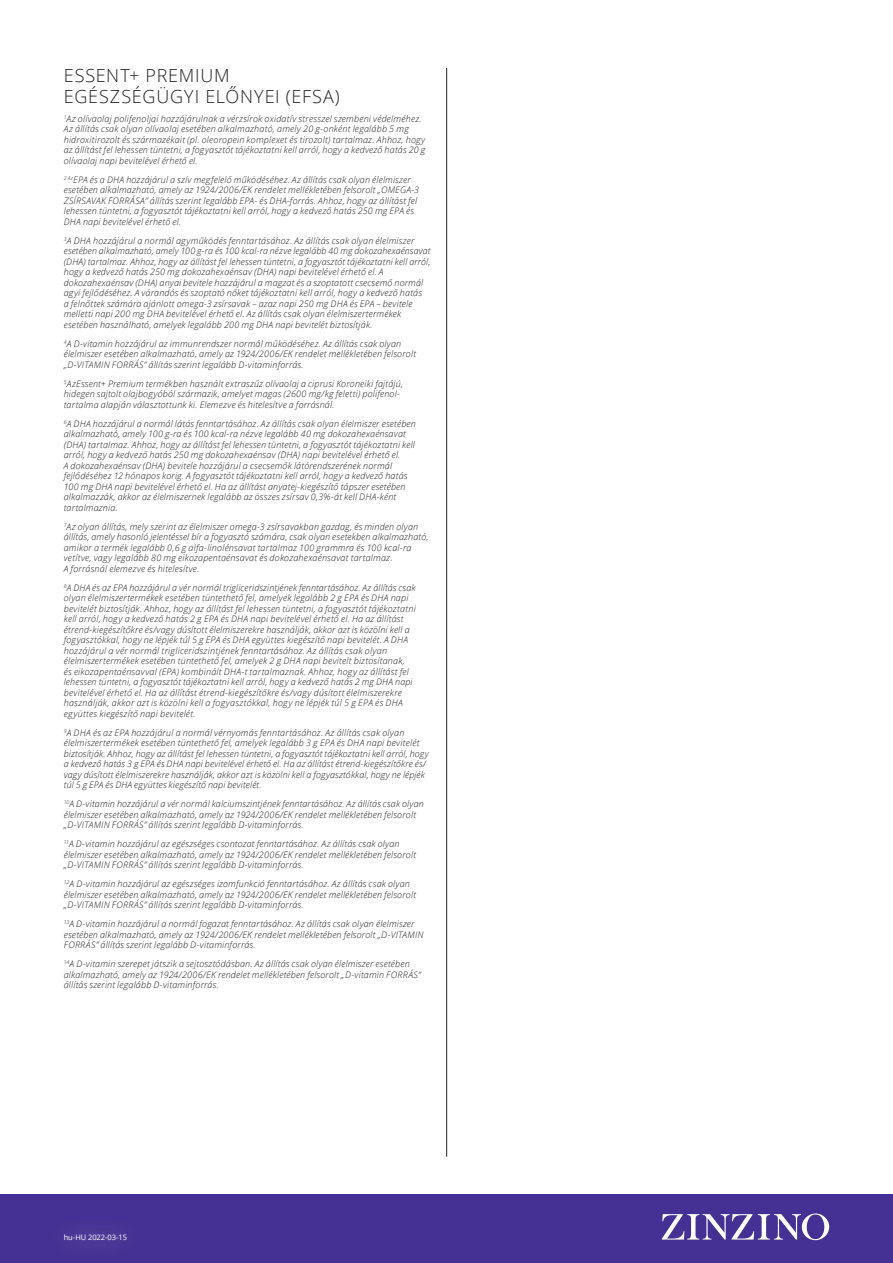
<style>
.page{position:relative;width:893px;height:1263px;background:#fff}
.page>*{position:absolute;margin:0;border:0;box-sizing:border-box;transform-origin:0 0}
.Sub-heading_12_14{font:300 18px/21px "Open Sans";letter-spacing:.045em;color:#231f20}
.EFSA_6_7{font:italic 300 9px/10.5px "Open Sans";letter-spacing:.02em;color:#231f20}
.t1{font:7.5px "Open Sans";color:#fff}
</style>
<div class="page">
<div style="left:0;top:1194px;width:893px;height:69px;background:#443193"></div>
<svg style="left:662px;top:1213px;width:167px;height:27px"></svg>
<hr style="left:446px;top:68px;width:1px;height:1089px;background:#231f20">
<p class="Sub-heading_12_14" style="left:64px;top:64px;width:277px">ESSENT+ PREMIUM<br>EGÉSZSÉGÜGYI ELŐNYEI (EFSA)</p>
<p class="EFSA_6_7" style="left:64px;top:113px;width:363px"><sup>1</sup>Az olívaolaj polifenoljai hozzájárulnak a vérzsírok oxidatív stresszel szembeni védelméhez.<br>Az állítás csak olyan olívaolaj esetében alkalmazható, amely 20 g-onként legalább 5 mg hidroxitirozolt és származékait (pl. oleoropein komplexet és tirozolt) tartalmaz. Ahhoz, hogy az állítást fel lehessen tüntetni, a fogyasztót tájékoztatni kell arról, hogy a kedvező hatás 20 g olívaolaj napi bevitelével érhető el.</p>
<p class="EFSA_6_7" style="left:64px;top:174px;width:357px"><sup>2</sup> <sup>Az</sup>EPA és a DHA hozzájárul a szív megfelelő működéséhez. Az állítás csak olyan élelmiszer esetében alkalmazható, amely az 1924/2006/EK rendelet mellékletében felsorolt „OMEGA-3<br>ZSÍRSAVAK FORRÁSA” állítás szerint legalább EPA- és DHA-forrás. Ahhoz, hogy az állítást fel lehessen tüntetni, a fogyasztót tájékoztatni kell arról, hogy a kedvező hatás 250 mg EPA és DHA napi bevitelével érhető el.</p>
<p class="EFSA_6_7" style="left:64px;top:235px;width:368px"><sup>3</sup>A DHA hozzájárul a normál agyműködés fenntartásához. Az állítás csak olyan élelmiszer esetében alkalmazható, amely 100 g-ra és 100 kcal-ra nézve legalább 40 mg dokozahexaénsavat (DHA) tartalmaz. Ahhoz, hogy az állítást fel lehessen tüntetni, a fogyasztót tájékoztatni kell arról, hogy a kedvező hatás 250 mg dokozahexaénsav (DHA) napi bevitelével érhető el. A dokozahexaénsav (DHA) anyai bevitele hozzájárul a magzat és a szoptatott csecsemő normál agyi fejlődéséhez. A várandós és szoptató nőket tájékoztatni kell arról, hogy a kedvező hatás<br>a felnőttek számára ajánlott omega-3 zsírsavak – azaz napi 250 mg DHA és EPA – bevitele melletti napi 200 mg DHA bevitelével érhető el. Az állítás csak olyan élelmiszertermékek esetében használható, amelyek legalább 200 mg DHA napi bevitelét biztosítják.</p>
<p class="EFSA_6_7" style="left:64px;top:338px;width:354px"><sup>4</sup>A D-vitamin hozzájárul az immunrendszer normál működéséhez. Az állítás csak olyan élelmiszer esetében alkalmazható, amely az 1924/2006/EK rendelet mellékletében felsorolt „D-VITAMIN FORRÁS” állítás szerint legalább D-vitaminforrás.</p>
<p class="EFSA_6_7" style="left:64px;top:378px;width:341px"><sup>5</sup>AzEssent+ Premium termékben használt extraszűz olívaolaj a ciprusi Koroneiki fajtájú, hidegen sajtolt olajbogyóból származik, amelyet magas (2600 mg/kg feletti) polifenol&shy;tartalma alapján választottunk ki. Elemezve és hitelesítve a forrásnál.</p>
<p class="EFSA_6_7" style="left:64px;top:418px;width:354px"><sup>6</sup>A DHA hozzájárul a normál látás fenntartásához. Az állítás csak olyan élelmiszer esetében alkalmazható, amely 100 g-ra és 100 kcal-ra nézve legalább 40 mg dokozahexaénsavat (DHA) tartalmaz. Ahhoz, hogy az állítást fel lehessen tüntetni, a fogyasztót tájékoztatni kell arról, hogy a kedvező hatás 250 mg dokozahexaénsav (DHA) napi bevitelével érhető el.<br>A dokozahexaénsav (DHA) bevitele hozzájárul a csecsemők látórendszerének normál fejlődéséhez 12 hónapos korig. A fogyasztót tájékoztatni kell arról, hogy a kedvező hatás 100 mg DHA napi bevitelével érhető el. Ha az állítást anyatej-kiegészítő tápszer esetében alkalmazzák, akkor az élelmiszernek legalább az összes zsírsav 0,3%-át kell DHA-ként tartalmaznia.</p>
<p class="EFSA_6_7" style="left:64px;top:521px;width:366px"><sup>7</sup>Az olyan állítás, mely szerint az élelmiszer omega-3 zsírsavakban gazdag, és minden olyan állítás, amely hasonló jelentéssel bír a fogyasztó számára, csak olyan esetekben alkalmazható, amikor a termék legalább 0,6 g alfa-linolénsavat tartalmaz 100 grammra és 100 kcal-ra vetítve, vagy legalább 80 mg eikozapentaénsavat és dokozahexaénsavat tartalmaz.<br>A forrásnál elemezve és hitelesítve.</p>
<p class="EFSA_6_7" style="left:64px;top:582px;width:354px"><sup>8</sup>A DHA és az EPA hozzájárul a vér normál trigliceridszintjének fenntartásához. Az állítás csak olyan élelmiszertermékek esetében tüntethető fel, amelyek legalább 2 g EPA és DHA napi bevitelét biztosítják. Ahhoz, hogy az állítást fel lehessen tüntetni, a fogyasztót tájékoztatni kell arról, hogy a kedvező hatás 2 g EPA és DHA napi bevitelével érhető el. Ha az állítást étrend-kiegészítőkre és/vagy dúsított élelmiszerekre használják, akkor azt is közölni kell a fogyasztókkal, hogy ne lépjék túl 5 g EPA és DHA együttes kiegészítő napi bevitelét. A DHA hozzájárul a vér normál trigliceridszintjének fenntartásához. Az állítás csak olyan élelmiszertermékek esetében tüntethető fel, amelyek 2 g DHA napi bevitelt biztosítanak,<br>és eikozapentaénsavval (EPA) kombinált DHA-t tartalmaznak. Ahhoz, hogy az állítást fel lehessen tüntetni, a fogyasztót tájékoztatni kell arról, hogy a kedvező hatás 2 mg DHA napi bevitelével érhető el. Ha az állítást étrend-kiegészítőkre és/vagy dúsított élelmiszerekre használják, akkor azt is közölni kell a fogyasztókkal, hogy ne lépjék túl 5 g EPA és DHA együttes kiegészítő napi bevitelét.</p>
<p class="EFSA_6_7" style="left:64px;top:727px;width:367px"><sup>9</sup>A DHA és az EPA hozzájárul a normál vérnyomás fenntartásához. Az állítás csak olyan élelmiszertermékek esetében tüntethető fel, amelyek legalább 3 g EPA és DHA napi bevitelét biztosítják. Ahhoz, hogy az állítást fel lehessen tüntetni, a fogyasztót tájékoztatni kell arról, hogy a kedvező hatás 3 g EPA és DHA napi bevitelével érhető el. Ha az állítást étrend-kiegészítőkre és/ vagy dúsított élelmiszerekre használják, akkor azt is közölni kell a fogyasztókkal, hogy ne lépjék túl 5 g EPA és DHA együttes kiegészítő napi bevitelét.</p>
<p class="EFSA_6_7" style="left:64px;top:799px;width:362px"><sup>10</sup>A D-vitamin hozzájárul a vér normál kalciumszintjének fenntartásához. Az állítás csak olyan élelmiszer esetében alkalmazható, amely az 1924/2006/EK rendelet mellékletében felsorolt „D-VITAMIN FORRÁS” állítás szerint legalább D-vitaminforrás.</p>
<p class="EFSA_6_7" style="left:64px;top:839px;width:354px"><sup>11</sup>A D-vitamin hozzájárul az egészséges csontozat fenntartásához. Az állítás csak olyan élelmiszer esetében alkalmazható, amely az 1924/2006/EK rendelet mellékletében felsorolt „D-VITAMIN FORRÁS” állítás szerint legalább D-vitaminforrás.</p>
<p class="EFSA_6_7" style="left:64px;top:879px;width:354px"><sup>12</sup>A D-vitamin hozzájárul az egészséges izomfunkció fenntartásához. Az állítás csak olyan élelmiszer esetében alkalmazható, amely az 1924/2006/EK rendelet mellékletében felsorolt „D-VITAMIN FORRÁS” állítás szerint legalább D-vitaminforrás.</p>
<p class="EFSA_6_7" style="left:64px;top:919px;width:361px"><sup>13</sup>A D-vitamin hozzájárul a normál fogazat fenntartásához. Az állítás csak olyan élelmiszer esetében alkalmazható, amely az 1924/2006/EK rendelet mellékletében felsorolt „D-VITAMIN<br>FORRÁS” állítás szerint legalább D-vitaminforrás.</p>
<p class="EFSA_6_7" style="left:64px;top:959px;width:359px"><sup>14</sup>A D-vitamin szerepet játszik a sejtosztódásban. Az állítás csak olyan élelmiszer esetében alkalmazható, amely az 1924/2006/EK rendelet mellékletében felsorolt „D-vitamin FORRÁS” állítás szerint legalább D-vitaminforrás.</p>
<p class="t1" style="left:64px;top:1232px;width:65px">hu-HU 2022-03-15</p>
</div>
